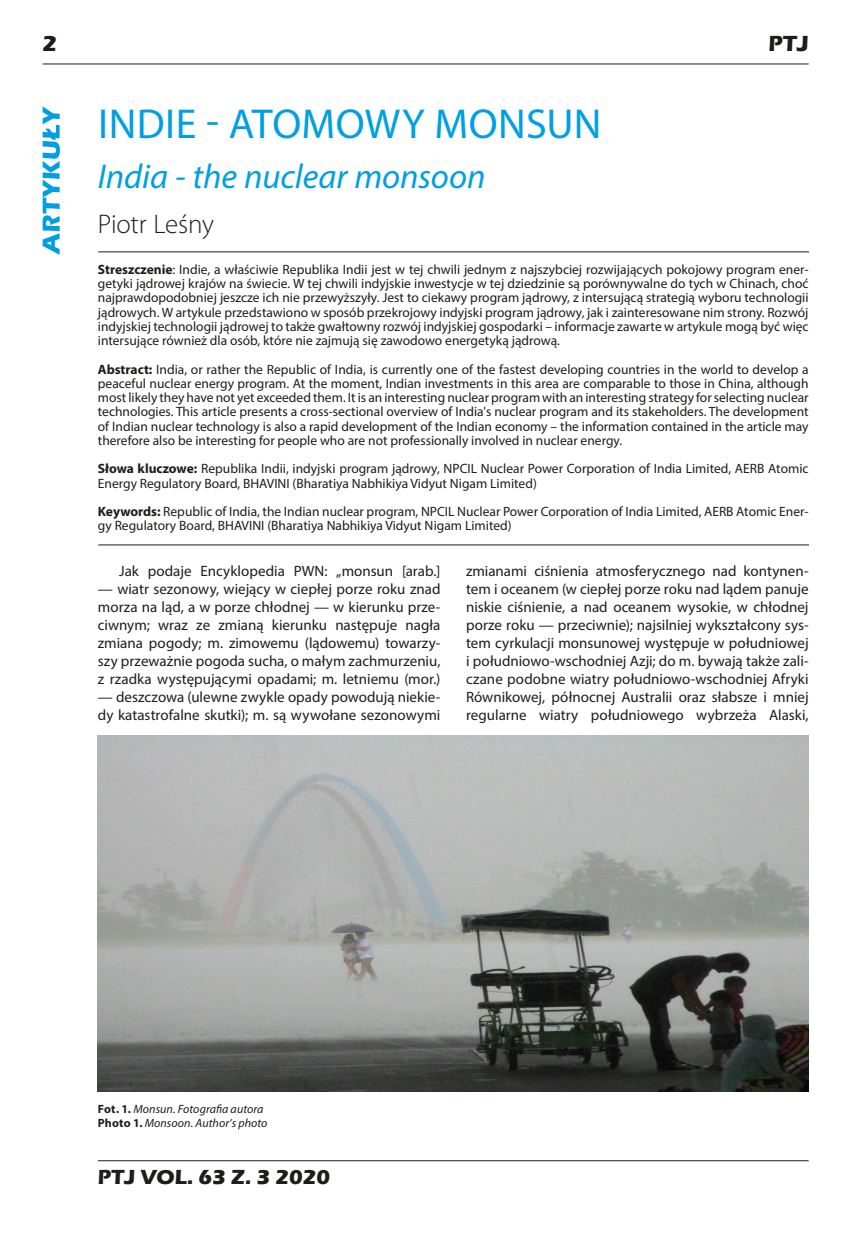
<style>
.page{position:relative;width:864px;height:1246px;background:#fff}
.page>*{position:absolute;margin:0;border:0;box-sizing:border-box;transform-origin:0 0}
.Tytuł_PL{font:42px "Myriad Pro";letter-spacing:.01em;color:#009fe3}
.Tytul_ENG{font:italic 34.5px "Myriad Pro";color:#009fe3}
.Autor{font:300 27px "Myriad Pro";letter-spacing:-.01em;color:#1d1d1b}
.t1{font:700 22.5px "Eras ITC";color:#1d1d1b}
.t2{font:700 21px "Eras ITC";color:#1d1d1b}
.Tekst_glowny{font:15px/18px "Myriad Pro";color:#1d1d1b;text-align:justify}
.Streszczenie{font:13.5px/14.2px "Myriad Pro";color:#1d1d1b;text-align:justify}
.Figure{font:italic 12px "Myriad Pro";letter-spacing:.005em;color:#1d1d1b}
.s1{font-weight:700}
.s2{font-weight:700;font-style:normal}
</style>
<div class="page">
<hr style="left:43px;top:64px;width:765px;height:1px;background:#1d1d1b">
<hr style="left:98px;top:1160px;width:710px;height:1px;background:#1d1d1b">
<svg style="left:43px;top:106px;width:17px;height:149px"></svg>
<hr style="left:98px;top:251px;width:710px;height:1px;background:#1d1d1b">
<hr style="left:98px;top:544px;width:710px;height:1px;background:#1d1d1b">
<img style="left:98px;top:735px;width:710px;height:357px">
<h3 class="t1" style="left:43px;top:31px;width:16px">2</h3>
<h3 class="t1" style="left:768px;top:31px;width:42px">PTJ</h3>
<p class="Tytuł_PL" style="left:98px;top:98px;width:504px">INDIE - ATOMOWY MONSUN</p>
<p class="Tytul_ENG" style="left:98px;top:155px;width:389px">India - the nuclear monsoon</p>
<p class="Autor" style="left:98px;top:208px;width:117px">Piotr Leśny</p>
<p class="Streszczenie" style="left:98px;top:262px;width:712px"><span class="s1">Streszczenie</span>: Indie, a właściwie Republika Indii jest w tej chwili jednym z najszybciej rozwijających pokojowy program ener&shy;getyki jądrowej krajów na świecie. W tej chwili indyjskie inwestycje w tej dziedzinie są porównywalne do tych w Chinach, choć najprawdopodobniej jeszcze ich nie przewyższyły. Jest to ciekawy program jądrowy, z intersującą strategią wyboru technologii jądrowych. W artykule przedstawiono w sposób przekrojowy indyjski program jądrowy, jak i zainteresowane nim strony. Rozwój indyjskiej technologii jądrowej to także gwałtowny rozwój indyjskiej gospodarki – informacje zawarte w artykule mogą być więc intersujące również dla osób, które nie zajmują się zawodowo energetyką jądrową.</p>
<p class="Streszczenie" style="left:98px;top:362px;width:712px"><span class="s1">Abstract:</span> India, or rather the Republic of India, is currently one of the fastest developing countries in the world to develop a peaceful nuclear energy program. At the moment, Indian investments in this area are comparable to those in China, although most likely they have not yet exceeded them. It is an interesting nuclear program with an interesting strategy for selecting nuclear technologies. This article presents a cross-sectional overview of India's nuclear program and its stakeholders. The development of Indian nuclear technology is also a rapid development of the Indian economy – the information contained in the article may therefore also be interesting for people who are not professionally involved in nuclear energy.</p>
<p class="Streszczenie" style="left:98px;top:461px;width:712px"><span class="s1">Słowa kluczowe:</span> Republika Indii, indyjski program jądrowy, NPCIL Nuclear Power Corporation of India Limited, AERB Atomic<br>Energy Regulatory Board, BHAVINI (Bharatiya Nabhikiya Vidyut Nigam Limited)</p>
<p class="Streszczenie" style="left:98px;top:504px;width:712px"><span class="s1">Keywords:</span> Republic of India, the Indian nuclear program, NPCIL Nuclear Power Corporation of India Limited, AERB Atomic Ener&shy;gy Regulatory Board, BHAVINI (Bharatiya Nabhikiya Vidyut Nigam Limited)</p>
<p class="Tekst_glowny" style="left:119px;top:562px;width:323px">Jak podaje Encyklopedia PWN: „monsun [arab.]</p>
<p class="Tekst_glowny" style="left:98px;top:580px;width:344px">— wiatr sezonowy, wiejący w ciepłej porze roku znad morza na ląd, a w porze chłodnej — w kierunku prze&shy;ciwnym; wraz ze zmianą kierunku następuje nagła zmiana pogody; m. zimowemu (lądowemu) towarzy&shy;szy przeważnie pogoda sucha, o małym zachmurzeniu, z rzadka występującymi opadami; m. letniemu (mor.)</p>
<p class="Tekst_glowny" style="left:98px;top:688px;width:344px">— deszczowa (ulewne zwykle opady powodują niekie&shy;dy katastrofalne skutki); m. są wywołane sezonowymi</p>
<p class="Tekst_glowny" style="left:466px;top:562px;width:344px">zmianami ciśnienia atmosferycznego nad kontynen&shy;tem i oceanem (w ciepłej porze roku nad lądem panuje niskie ciśnienie, a nad oceanem wysokie, w chłodnej porze roku — przeciwnie); najsilniej wykształcony sys&shy;tem cyrkulacji monsunowej występuje w południowej i południowo-wschodniej Azji; do m. bywają także zali&shy;czane podobne wiatry południowo-wschodniej Afryki Równikowej, północnej Australii oraz słabsze i mniej regularne wiatry południowego wybrzeża Alaski,</p>
<p class="Figure" style="left:98px;top:1102px;width:167px"><span class="s2">Fot. 1.</span> Monsun. Fotografia autora</p>
<p class="Figure" style="left:98px;top:1115px;width:171px"><span class="s2">Photo 1.</span> Monsoon. Author’s photo</p>
<h3 class="t2" style="left:98px;top:1165px;width:234px">PTJ VOL. 63 Z. 3 2020</h3>
</div>
